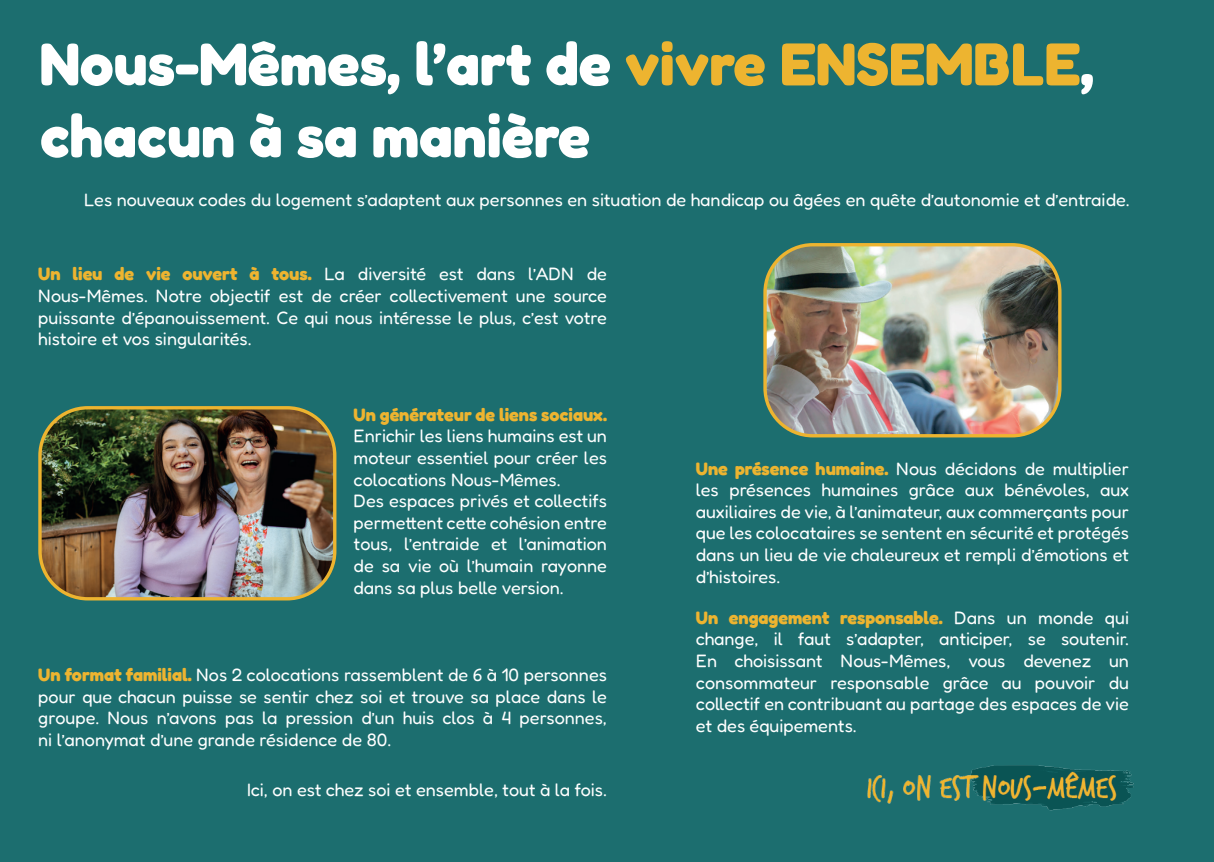
<style>
.page{position:relative;width:1214px;height:862px;background:#fff}
.page>*{position:absolute;margin:0;border:0;box-sizing:border-box;transform-origin:0 0}
.t1{font:700 60px/72px "Fredoka";color:#fff}
.t2{font:18px/21.6px "Fredoka";color:#fff;text-align:justify}
.t3{font:700 18px "Fredoka";color:#edb430}
.s1{color:#edb430}
.s2{font-weight:700;color:#edb430}
</style>
<div class="page">
<div style="left:0;top:0;width:1213px;height:862px;background:#1c6e6f"></div>
<img style="left:42px;top:408px;width:293px;height:191px">
<div style="left:38px;top:406px;width:298px;height:194px;border:3px solid #edb430;border-radius:48px"></div>
<img style="left:767px;top:245px;width:292px;height:191px">
<div style="left:763px;top:243px;width:298px;height:194px;border:3px solid #edb430;border-radius:48px"></div>
<img style="left:867px;top:765px;width:267px;height:46px">
<h1 class="t1" style="left:40px;top:28px;width:1055px">Nous-Mêmes, l’art de <span class="s1">vivre ENSEMBLE</span>, chacun à sa manière</h1>
<p class="t2" style="left:84px;top:189px;width:1046px">Les nouveaux codes du logement s’adaptent aux personnes en situation de handicap ou âgées en quête d’autonomie et d’entraide.</p>
<p class="t2" style="left:38px;top:263px;width:570px"><span class="s2">Un lieu de vie ouvert à tous.</span> La diversité est dans l’ADN de Nous-Mêmes. Notre objectif est de créer collectivement une source puissante d’épanouissement. Ce qui nous intéresse le plus, c’est votre histoire et vos singularités.</p>
<p class="t3" style="left:353px;top:404px;width:255px">Un générateur de liens sociaux.</p>
<p class="t2" style="left:353px;top:425px;width:255px;text-align:left">Enrichir les liens humains est un moteur essentiel pour créer les colocations Nous-Mêmes.<br>Des espaces privés et collectifs permettent cette cohésion entre tous, l’entraide et l’animation de sa vie où l’humain rayonne dans sa plus belle version.</p>
<p class="t2" style="left:38px;top:664px;width:570px"><span class="s2">Un format familial.</span> Nos 2 colocations rassemblent de 6 à 10 personnes pour que chacun puisse se sentir chez soi et trouve sa place dans le groupe. Nous n’avons pas la pression d’un huis clos à 4 personnes, ni l’anonymat d’une grande résidence de 80.</p>
<p class="t2" style="left:247px;top:779px;width:361px">Ici, on est chez soi et ensemble, tout à la fois.</p>
<p class="t2" style="left:695px;top:457px;width:434px"><span class="s2">Une présence humaine.</span> Nous décidons de multiplier les présences humaines grâce aux bénévoles, aux auxiliaires de vie, à l’animateur, aux commerçants pour que les colocataires se sentent en sécurité et protégés dans un lieu de vie chaleureux et rempli d’émotions et d’histoires.</p>
<p class="t2" style="left:695px;top:606px;width:434px"><span class="s2">Un engagement responsable.</span> Dans un monde qui change, il faut s’adapter, anticiper, se soutenir.<br>En choisissant Nous-Mêmes, vous devenez un consommateur responsable grâce au pouvoir du collectif en contribuant au partage des espaces de vie et des équipements.</p>
</div>
